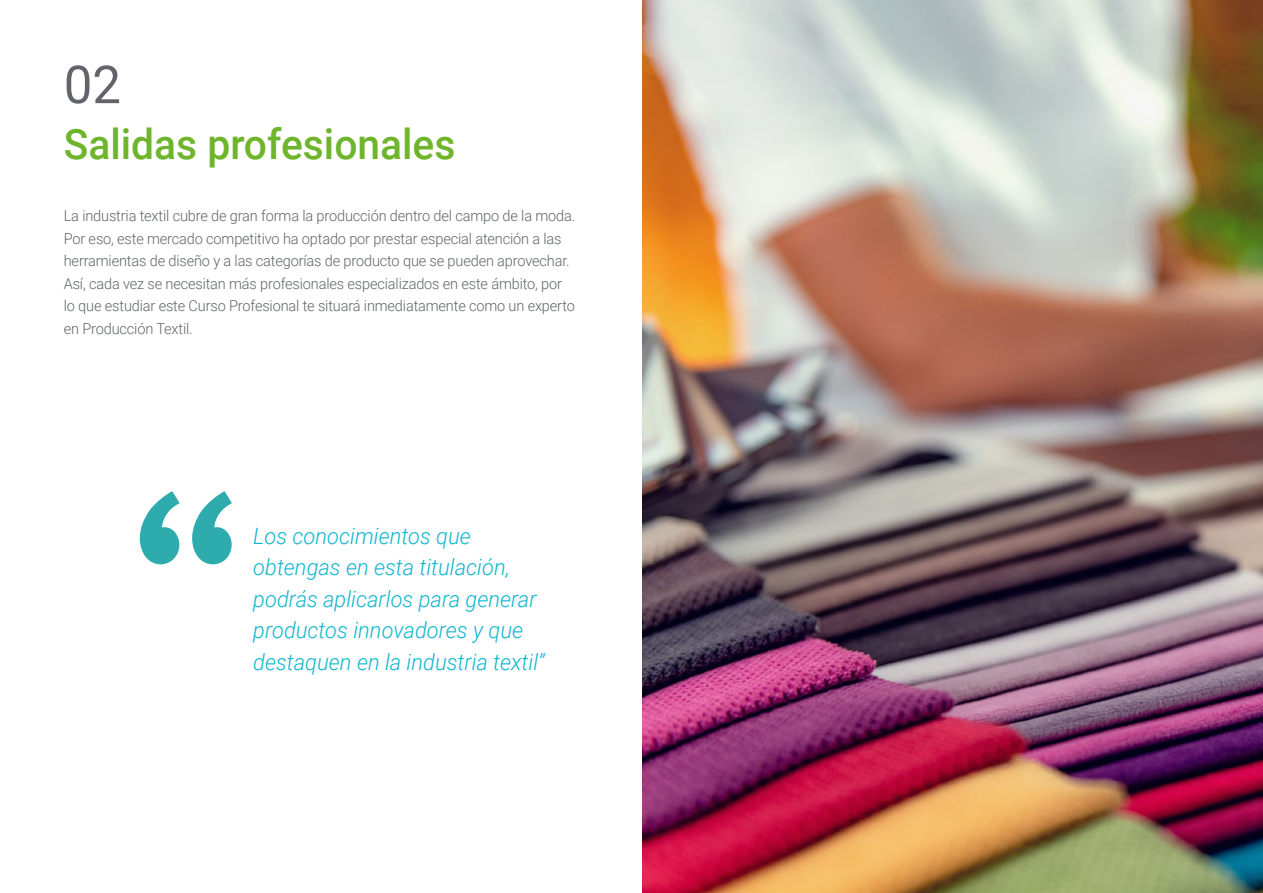
<style>
.page{position:relative;width:1263px;height:893px;background:#fff}
.page>*{position:absolute;margin:0;border:0;box-sizing:border-box;transform-origin:0 0}
.t1{font:52.5px "Roboto";color:#61646a}
.t2{font:500 42px "Roboto";color:#6eb52c}
.t3{font:italic 300 22.5px/31.5px "Roboto";color:#0fb6cf}
.t4{font:300 15px/22.5px "Roboto";letter-spacing:-.01em;color:#61646a}
</style>
<div class="page">
<img style="left:642px;top:0;width:621px;height:893px">
<svg style="left:140px;top:491px;width:92px;height:73px"></svg>
<h1 class="t1" style="left:64px;top:48px;width:59px">02</h1>
<h2 class="t2" style="left:64px;top:115px;width:393px">Salidas profesionales</h2>
<p class="t4" style="left:64px;top:204px;width:513px">La industria textil cubre de gran forma la producción dentro del campo de la moda.<br>Por eso, este mercado competitivo ha optado por prestar especial atención a las herramientas de diseño y a las categorías de producto que se pueden aprovechar.<br>Así, cada vez se necesitan más profesionales especializados en este ámbito, por lo que estudiar este Curso Profesional te situará inmediatamente como un experto en Producción Textil.</p>
<h3 class="t3" style="left:253px;top:519px;width:293px">Los conocimientos que obtengas en esta titulación, podrás aplicarlos para generar productos innovadores y que destaquen en la industria textil”</h3>
</div>
